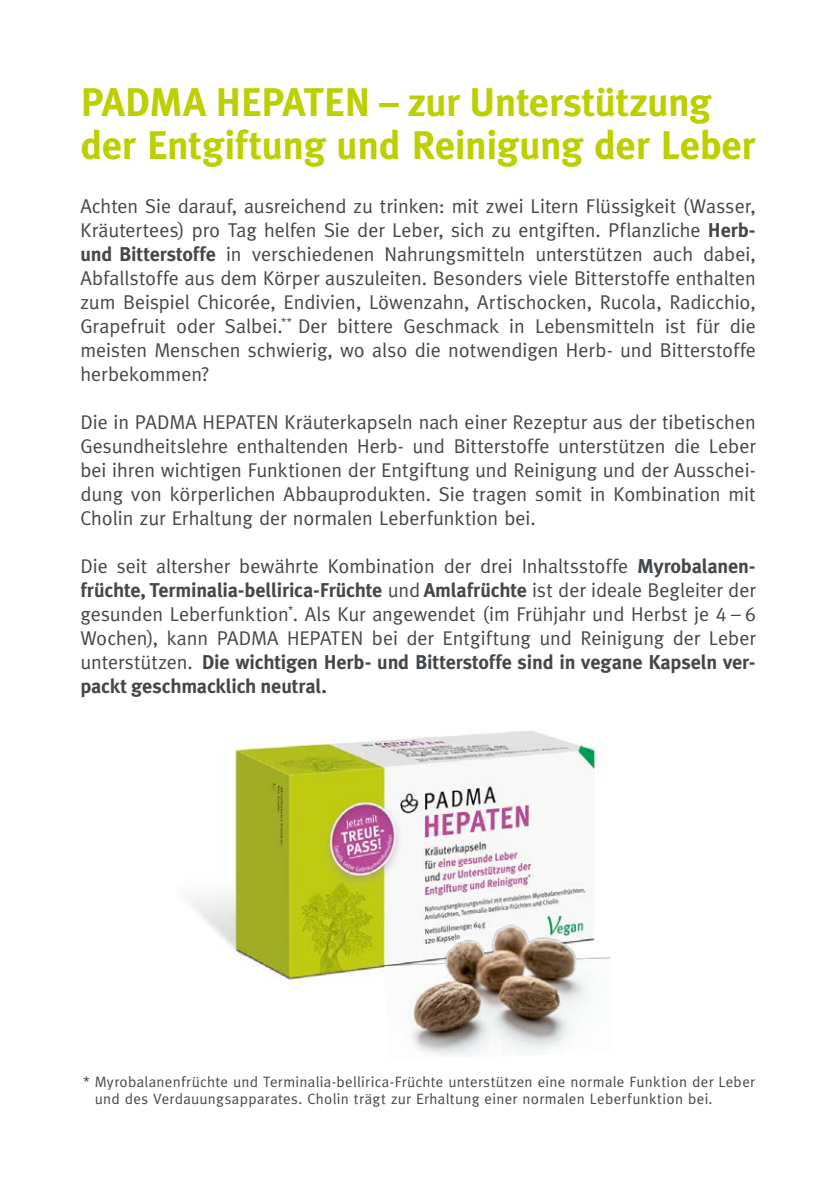
<style>
.page{position:relative;width:840px;height:1191px;background:#fff}
.page>*{position:absolute;margin:0;border:0;box-sizing:border-box;transform-origin:0 0}
.t1{font:700 40px/42px "Meta Plus";letter-spacing:-.015em;color:#bccf00}
.t2{font:20px/24px "Meta";color:#444749;text-align:justify}
.t3{font:700 20px/24px "Meta Plus";letter-spacing:-.01em;color:#444749}
.t4{font:15px/17px "Meta";letter-spacing:.025em;color:#444749}
.s1{font-family:"Meta Plus";font-weight:700}
.s2{font-family:"Meta";font-weight:400}
.s3{font-family:"Meta Plus Normal Caps"}
</style>
<div class="page">
<img style="left:189px;top:730px;width:410px;height:252px">
<img style="left:382px;top:904px;width:229px;height:152px">
<h1 class="t1" style="left:80px;top:81px;width:676px">PADMA HEPATEN – zur Unterstützung der Entgiftung und Reinigung der Leber</h1>
<p class="t2" style="left:80px;top:193px;width:676px">Achten Sie darauf, ausreichend zu trinken: mit zwei Litern Flüssigkeit (Wasser, Kräutertees) pro Tag helfen Sie der Leber, sich zu entgiften. Pflanzliche <span class="s1">Herb&shy;und Bitterstoffe</span> in verschiedenen Nahrungsmitteln unterstützen auch dabei, Abfallstoffe aus dem Körper auszuleiten. Besonders viele Bitterstoffe enthalten zum Beispiel Chicorée, Endivien, Löwenzahn, Artischocken, Rucola, Radicchio, Grapefruit oder Salbei.<sup>**</sup> Der bittere Geschmack in Lebensmitteln ist für die meisten Menschen schwierig, wo also die notwendigen Herb- und Bitterstoffe herbekommen?</p>
<p class="t2" style="left:80px;top:409px;width:676px">Die in PADMA HEPATEN Kräuterkapseln nach einer Rezeptur aus der tibetischen Gesundheitslehre enthaltenden Herb- und Bitterstoffe unterstützen die Leber bei ihren wichtigen Funktionen der Entgiftung und Reinigung und der Ausschei&shy;dung von körperlichen Abbauprodukten. Sie tragen somit in Kombination mit Cholin zur Erhaltung der normalen Leberfunktion bei.</p>
<p class="t2" style="left:80px;top:553px;width:676px">Die seit altersher bewährte Kombination der drei Inhaltsstoffe <span class="s1">Myrobalanen-</span></p>
<p class="t3" style="left:80px;top:577px;width:676px">früchte, Terminalia-bellirica-Früchte <span class="s2">und</span> Amlafrüchte <span class="s2">ist der ideale Begleiter der</span></p>
<p class="t2" style="left:80px;top:601px;width:676px">gesunden Leberfunktion<sup>*</sup>. Als Kur angewendet (im Frühjahr und Herbst je <span class="s3">4 – 6<br></span>Wochen), kann PADMA HEPATEN bei der Entgiftung und Reinigung der Leber</p>
<p class="t3" style="left:80px;top:649px;width:676px"><span class="s2">unterstützen.</span> Die wichtigen Herb- und Bitterstoffe sind in vegane Kapseln ver&shy;packt geschmacklich neutral.</p>
<p class="t4" style="left:95px;top:1073px;width:661px;text-indent:-12px">* Myrobalanenfrüchte und Terminalia-bellirica-Früchte unterstützen eine normale Funktion der Leber und des Verdauungsapparates. Cholin trägt zur Erhaltung einer normalen Leberfunktion bei.</p>
</div>
